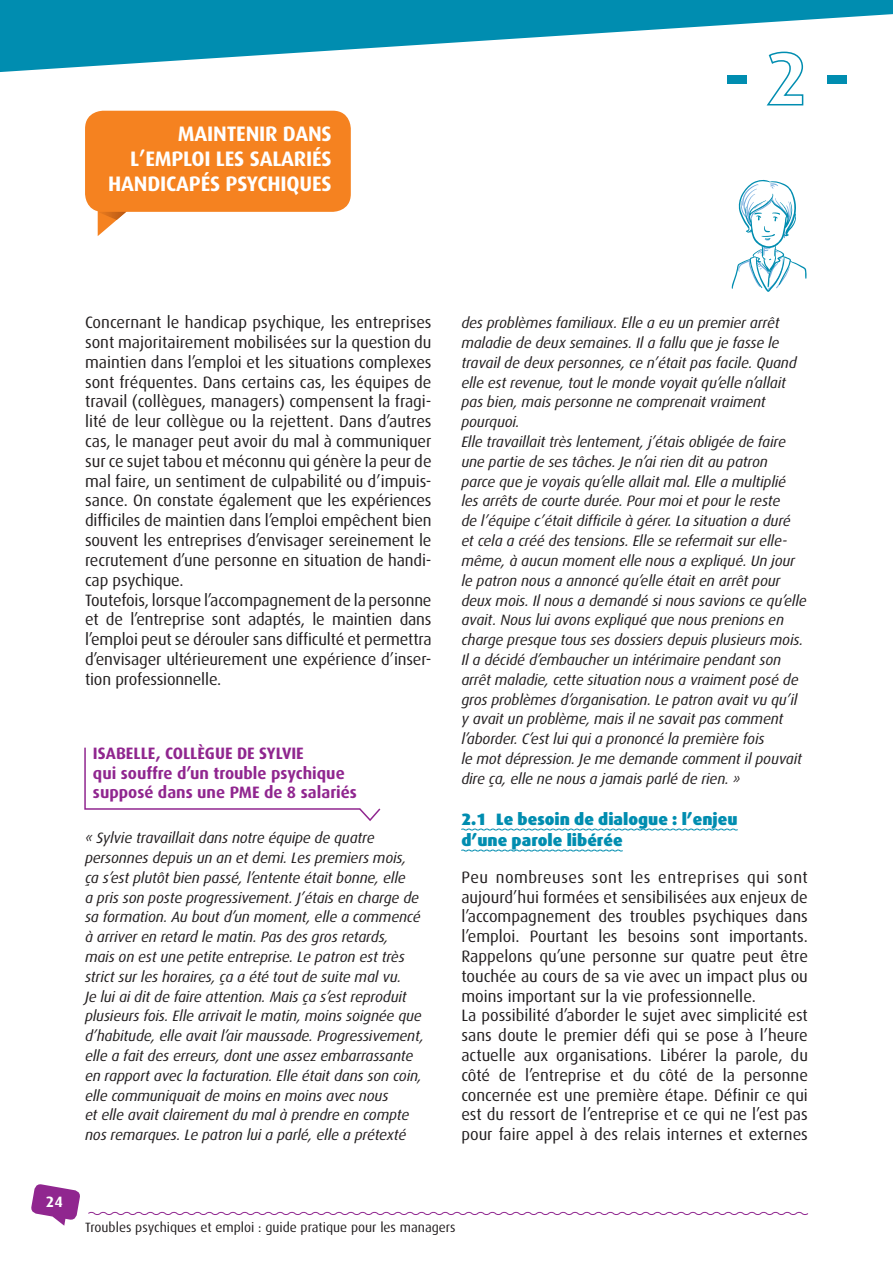
<style>
.page{position:relative;width:893px;height:1263px;background:#fff}
.page>*{position:absolute;margin:0;border:0;box-sizing:border-box;transform-origin:0 0}
.t1{font:700 75px "Dax";color:#008db0}
.t2{font:700 21px/25.2px "Dax";letter-spacing:-.01em;color:#fff;text-align:right}
.t3{font:16.5px/19.8px "Dax";color:#231f20}
.t4{font:700 16.5px/19.8px "Dax";color:#90268f}
.t5{font:900 16.5px/21px "Dax";color:#008db0}
.t6{font:italic 15px/19.8px "Dax";letter-spacing:-.01em;color:#231f20}
.t7{font:700 15px "Dax";color:#fff}
.t8{font:13.5px "Dax";color:#231f20}
</style>
<div class="page">
<svg style="left:0;top:0;width:893px;height:72px;fill:#008db0"></svg>
<div style="left:85px;top:111px;width:266px;height:101px;background:#f58220;border-radius:18px"></div>
<svg style="left:98px;top:211px;width:38px;height:25px"></svg>
<img style="left:98px;top:212px;width:28px;height:8px">
<svg style="left:84px;top:747px;width:297px;height:74px"></svg>
<svg style="left:461px;top:828px;width:277px;height:3px"></svg>
<svg style="left:461px;top:849px;width:162px;height:3px"></svg>
<svg style="left:31px;top:1184px;width:49px;height:42px"></svg>
<svg style="left:88px;top:1211px;width:721px;height:4px"></svg>
<svg style="left:765px;top:51px;width:39px;height:55px"></svg>
<svg style="left:731px;top:179px;width:75px;height:113px"></svg>
<h2 class="t2" style="left:108px;top:121px;width:225px">MAINTENIR DANS<br>L’EMPLOI LES SALARIÉS<br>HANDICAPÉS PSYCHIQUES</h2>
<h1 class="t1" style="left:723px;top:36px;width:128px">- -</h1>
<p class="t3" style="left:85px;top:313px;width:348px">Concernant le handicap psychique, les entreprises sont majoritairement mobilisées sur la question du maintien dans l’emploi et les situations complexes sont fréquentes. Dans certains cas, les équipes de travail (collègues, managers) compensent la fragi&shy;lité de leur collègue ou la rejettent. Dans d’autres cas, le manager peut avoir du mal à communiquer sur ce sujet tabou et méconnu qui génère la peur de mal faire, un sentiment de culpabilité ou d’impuis&shy;sance. On constate également que les expériences difficiles de maintien dans l’emploi empêchent bien souvent les entreprises d’envisager sereinement le recrutement d’une personne en situation de handi&shy;cap psychique.<br>Toutefois, lorsque l’accompagnement de la personne et de l’entreprise sont adaptés, le maintien dans l’emploi peut se dérouler sans difficulté et permettra d’envisager ultérieurement une expérience d’inser&shy;tion professionnelle.</p>
<p class="t4" style="left:93px;top:743px;width:265px">ISABELLE, COLLÈGUE DE SYLVIE<br>qui souffre d’un trouble psychique supposé dans une PME de 8 salariés</p>
<p class="t6" style="left:85px;top:828px;width:341px">« Sylvie travaillait dans notre équipe de quatre personnes depuis un an et demi. Les premiers mois,<br>ça s’est plutôt bien passé, l’entente était bonne, elle<br>a pris son poste progressivement. J’étais en charge de sa formation. Au bout d’un moment, elle a commencé à arriver en retard le matin. Pas des gros retards,<br>mais on est une petite entreprise. Le patron est très strict sur les horaires, ça a été tout de suite mal vu.<br>Je lui ai dit de faire attention. Mais ça s’est reproduit plusieurs fois. Elle arrivait le matin, moins soignée que d’habitude, elle avait l’air maussade. Progressivement, elle a fait des erreurs, dont une assez embarrassante en rapport avec la facturation. Elle était dans son coin, elle communiquait de moins en moins avec nous<br>et elle avait clairement du mal à prendre en compte nos remarques. Le patron lui a parlé, elle a prétexté</p>
<p class="t6" style="left:461px;top:313px;width:347px">des problèmes familiaux. Elle a eu un premier arrêt maladie de deux semaines. Il a fallu que je fasse le travail de deux personnes, ce n’était pas facile. Quand elle est revenue, tout le monde voyait qu’elle n’allait pas bien, mais personne ne comprenait vraiment pourquoi.<br>Elle travaillait très lentement, j’étais obligée de faire une partie de ses tâches. Je n’ai rien dit au patron<br>parce que je voyais qu’elle allait mal. Elle a multiplié les arrêts de courte durée. Pour moi et pour le reste<br>de l’équipe c’était difficile à gérer. La situation a duré et cela a créé des tensions. Elle se refermait sur elle&shy;même, à aucun moment elle nous a expliqué. Un jour le patron nous a annoncé qu’elle était en arrêt pour deux mois. Il nous a demandé si nous savions ce qu’elle avait. Nous lui avons expliqué que nous prenions en charge presque tous ses dossiers depuis plusieurs mois.<br>Il a décidé d’embaucher un intérimaire pendant son arrêt maladie, cette situation nous a vraiment posé de gros problèmes d’organisation. Le patron avait vu qu’il y avait un problème, mais il ne savait pas comment l’aborder. C’est lui qui a prononcé la première fois<br>le mot dépression. Je me demande comment il pouvait dire ça, elle ne nous a jamais parlé de rien. »</p>
<p class="t5" style="left:461px;top:808px;width:278px">2.1 Le besoin de dialogue : l’enjeu d’une parole libérée</p>
<p class="t3" style="left:461px;top:867px;width:348px">Peu nombreuses sont les entreprises qui sont aujourd’hui formées et sensibilisées aux enjeux de l’accompagnement des troubles psychiques dans l’emploi. Pourtant les besoins sont importants.<br>Rappelons qu’une personne sur quatre peut être touchée au cours de sa vie avec un impact plus ou moins important sur la vie professionnelle.<br>La possibilité d’aborder le sujet avec simplicité est sans doute le premier défi qui se pose à l’heure actuelle aux organisations. Libérer la parole, du côté de l’entreprise et du côté de la personne concernée est une première étape. Définir ce qui est du ressort de l’entreprise et ce qui ne l’est pas pour faire appel à des relais internes et externes</p>
<p class="t7" style="left:46px;top:1193px;width:18px">24</p>
<p class="t8" style="left:85px;top:1220px;width:372px">Troubles psychiques et emploi : guide pratique pour les managers</p>
</div>
